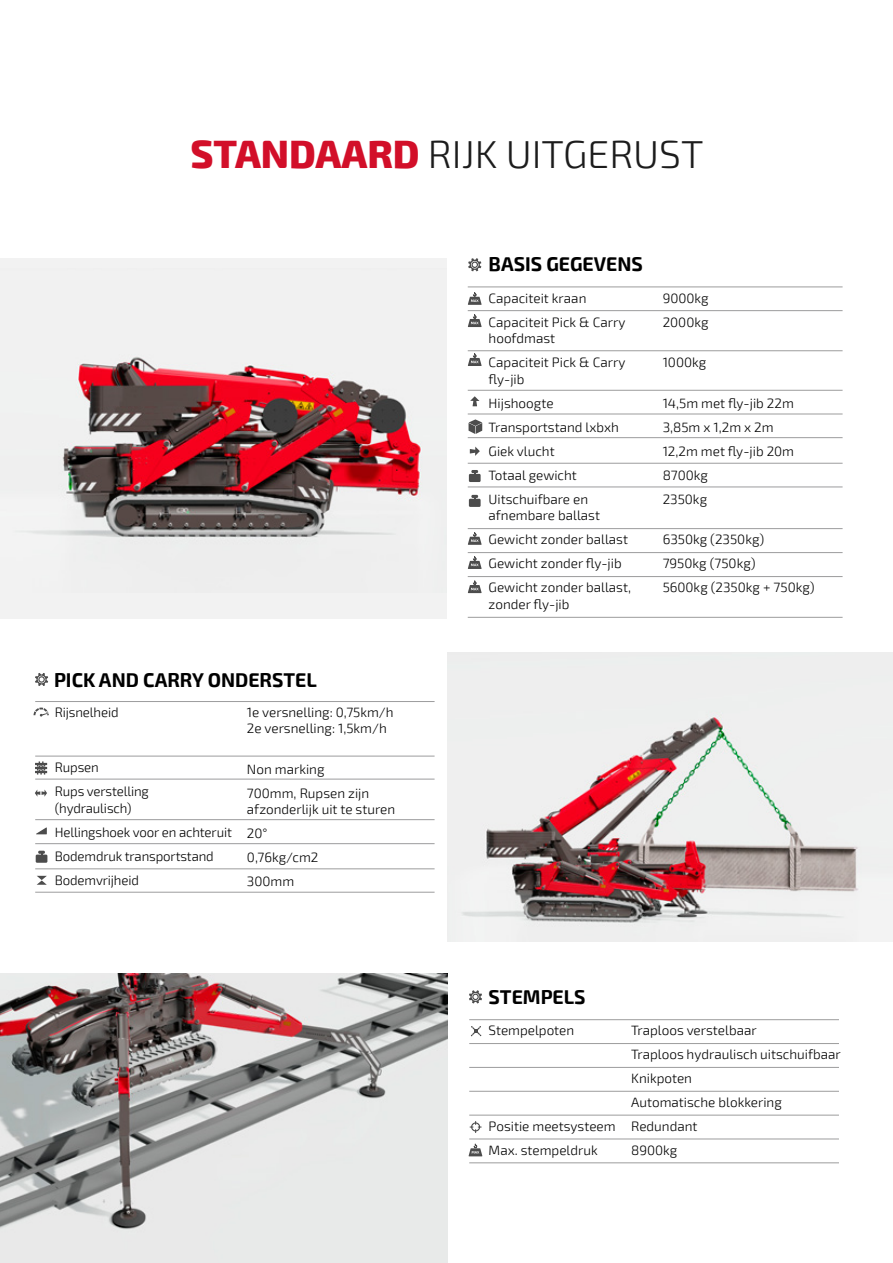
<style>
.page{position:relative;width:893px;height:1263px;background:#fff}
.page>*{position:absolute;margin:0;border:0;box-sizing:border-box;transform-origin:0 0}
.t1{font:300 39px "Exo 2";color:#1c1c1c}
.t2{font:700 19.5px "Exo 2";color:#000}
.t3{font:300 13.5px/24px "Exo 2";color:#000}
.s1{font-weight:800;font-size:38.7px;color:#d20f29}
</style>
<div class="page">
<div style="left:0;top:258px;width:446px;height:360px;background:#f2f2f2"></div>
<img style="left:29px;top:357px;width:393px;height:181px">
<img style="left:448px;top:652px;width:445px;height:290px">
<img style="left:0;top:974px;width:448px;height:289px">
<hr style="left:468px;top:310px;width:375px;height:1px;background:#9c9c9d">
<hr style="left:468px;top:350px;width:375px;height:1px;background:#9c9c9d">
<hr style="left:468px;top:287px;width:375px;height:1px;background:#9c9c9d">
<hr style="left:35px;top:701px;width:400px;height:1px;background:#9c9c9d">
<hr style="left:35px;top:779px;width:400px;height:1px;background:#9c9c9d">
<hr style="left:35px;top:819px;width:400px;height:1px;background:#9c9c9d">
<hr style="left:35px;top:756px;width:400px;height:1px;background:#9c9c9d">
<hr style="left:35px;top:843px;width:400px;height:1px;background:#9c9c9d">
<hr style="left:35px;top:868px;width:400px;height:1px;background:#9c9c9d">
<hr style="left:35px;top:892px;width:400px;height:1px;background:#9c9c9d">
<hr style="left:469px;top:1019px;width:370px;height:1px;background:#9c9c9d">
<hr style="left:469px;top:1043px;width:370px;height:1px;background:#9c9c9d">
<hr style="left:469px;top:1067px;width:370px;height:1px;background:#9c9c9d">
<hr style="left:469px;top:1091px;width:370px;height:1px;background:#9c9c9d">
<hr style="left:469px;top:1115px;width:370px;height:1px;background:#9c9c9d">
<hr style="left:469px;top:1139px;width:370px;height:1px;background:#9c9c9d">
<hr style="left:469px;top:1162px;width:370px;height:1px;background:#9c9c9d">
<hr style="left:468px;top:390px;width:375px;height:1px;background:#9c9c9d">
<hr style="left:468px;top:414px;width:375px;height:1px;background:#9c9c9d">
<hr style="left:468px;top:437px;width:375px;height:1px;background:#9c9c9d">
<hr style="left:468px;top:463px;width:375px;height:1px;background:#9c9c9d">
<hr style="left:468px;top:487px;width:375px;height:1px;background:#9c9c9d">
<hr style="left:468px;top:528px;width:375px;height:1px;background:#9c9c9d">
<hr style="left:468px;top:552px;width:375px;height:1px;background:#9c9c9d">
<hr style="left:468px;top:576px;width:375px;height:1px;background:#9c9c9d">
<hr style="left:468px;top:617px;width:375px;height:1px;background:#9c9c9d">
<div style="left:469px;top:474px;width:12px;height:8px;background:#4c4c4c"></div>
<svg style="left:471px;top:470px;width:7px;height:4px"></svg>
<svg style="left:34px;top:707px;width:15px;height:9px"></svg>
<svg style="left:35px;top:761px;width:12px;height:13px"></svg>
<svg style="left:36px;top:827px;width:11px;height:7px"></svg>
<svg style="left:37px;top:876px;width:10px;height:9px"></svg>
<svg style="left:35px;top:789px;width:12px;height:8px"></svg>
<div style="left:469px;top:499px;width:12px;height:8px;background:#4c4c4c"></div>
<svg style="left:471px;top:495px;width:7px;height:4px"></svg>
<svg style="left:471px;top:1026px;width:10px;height:10px"></svg>
<svg style="left:468px;top:293px;width:14px;height:12px"></svg>
<svg style="left:468px;top:258px;width:13px;height:13px"></svg>
<svg style="left:468px;top:315px;width:14px;height:12px"></svg>
<svg style="left:468px;top:354px;width:14px;height:12px"></svg>
<svg style="left:470px;top:396px;width:9px;height:10px"></svg>
<svg style="left:469px;top:419px;width:13px;height:15px"></svg>
<svg style="left:470px;top:447px;width:10px;height:9px"></svg>
<div style="left:36px;top:854px;width:11px;height:9px;background:#4c4c4c"></div>
<svg style="left:38px;top:851px;width:7px;height:4px"></svg>
<svg style="left:469px;top:1144px;width:13px;height:12px"></svg>
<svg style="left:470px;top:1121px;width:12px;height:12px"></svg>
<svg style="left:35px;top:673px;width:13px;height:13px"></svg>
<svg style="left:469px;top:990px;width:13px;height:13px"></svg>
<svg style="left:468px;top:533px;width:14px;height:12px"></svg>
<svg style="left:468px;top:557px;width:14px;height:12px"></svg>
<svg style="left:468px;top:581px;width:14px;height:12px"></svg>
<h1 class="t1" style="left:190px;top:132px;width:515px"><span class="s1">STANDAARD</span> RIJK UITGERUST</h1>
<h2 class="t2" style="left:54px;top:671px;width:264px">PICK AND CARRY ONDERSTEL</h2>
<p class="t3" style="left:55px;top:701px;width:65px">Rijsnelheid</p>
<p class="t3" style="left:55px;top:756px;width:96px">Rupsen<br>Rups verstelling</p>
<p class="t3" style="left:55px;top:797px;width:179px">(hydraulisch)<br>Hellingshoek voor en achteruit<br>Bodemdruk transportstand<br>Bodemvrijheid</p>
<p class="t3" style="left:247px;top:704px;width:148px;line-height:16.5px">1e versnelling: 0,75km/h<br>2e versnelling: 1,5km/h</p>
<p class="t3" style="left:247px;top:758px;width:124px">Non marking<br>700mm, Rupsen zijn</p>
<p class="t3" style="left:247px;top:798px;width:150px">afzonderlijk uit te sturen<br>20°<br>0,76kg/cm2<br>300mm</p>
<h2 class="t2" style="left:489px;top:256px;width:156px">BASIS GEGEVENS</h2>
<p class="t3" style="left:489px;top:287px;width:138px">Capaciteit kraan<br>Capaciteit Pick &amp; Carry</p>
<p class="t3" style="left:489px;top:327px;width:138px">hoofdmast<br>Capaciteit Pick &amp; Carry</p>
<p class="t3" style="left:489px;top:367px;width:132px">fly-jib<br>Hijshoogte<br>Transportstand lxbxh<br>Giek vlucht<br>Totaal gewicht<br>Uitschuifbare en</p>
<p class="t3" style="left:489px;top:504px;width:144px">afnembare ballast<br>Gewicht zonder ballast<br>Gewicht zonder fly-jib<br>Gewicht zonder ballast,</p>
<p class="t3" style="left:489px;top:592px;width:82px">zonder fly-jib</p>
<p class="t3" style="left:663px;top:287px;width:48px">9000kg<br>2000kg</p>
<p class="t3" style="left:663px;top:351px;width:45px">1000kg</p>
<p class="t3" style="left:663px;top:391px;width:133px">14,5m met fly-jib 22m<br>3,85m x 1,2m x 2m<br>12,2m met fly-jib 20m<br>8700kg<br>2350kg</p>
<p class="t3" style="left:663px;top:528px;width:154px">6350kg (2350kg)<br>7950kg (750kg)<br>5600kg (2350kg + 750kg)</p>
<h2 class="t2" style="left:489px;top:988px;width:98px">STEMPELS</h2>
<p class="t3" style="left:489px;top:1019px;width:87px">Stempelpoten</p>
<p class="t3" style="left:489px;top:1115px;width:129px">Positie meetsysteem<br>Max. stempeldruk</p>
<p class="t3" style="left:631px;top:1019px;width:211px">Traploos verstelbaar<br>Traploos hydraulisch uitschuifbaar<br>Knikpoten<br>Automatische blokkering<br>Redundant<br>8900kg</p>
</div>
